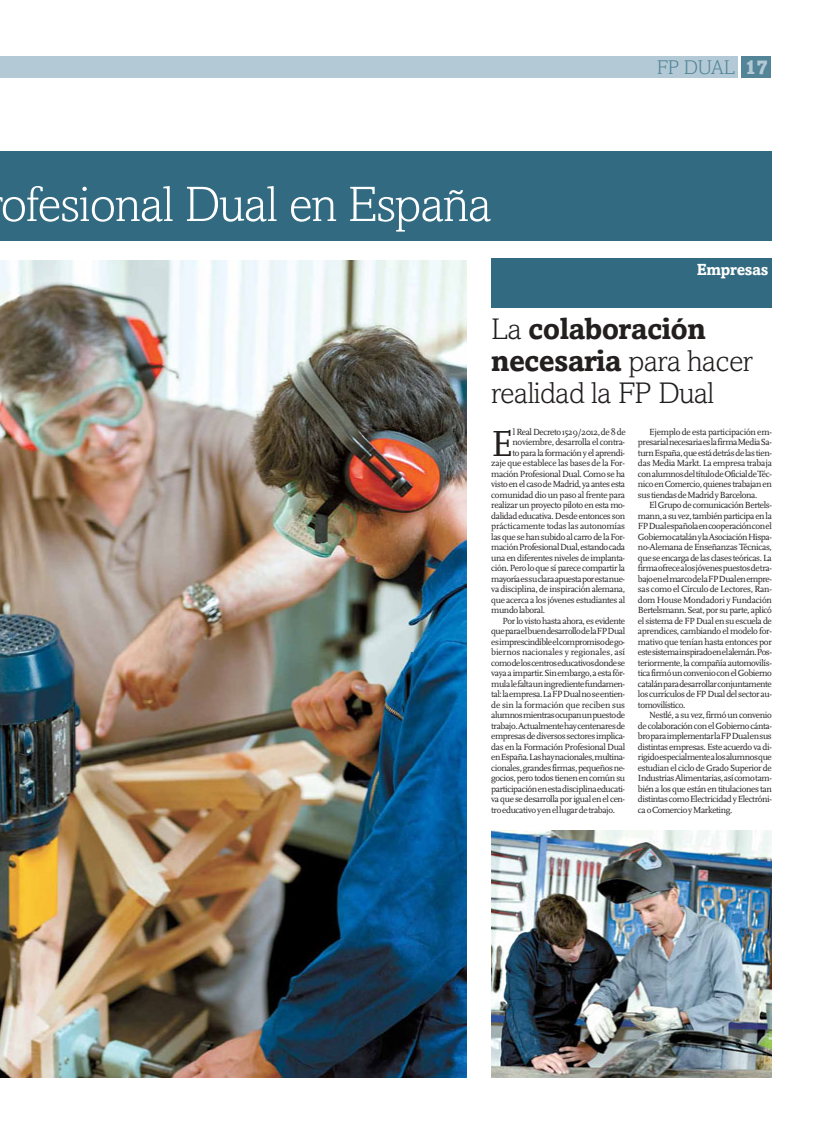
<style>
.page{position:relative;width:823px;height:1134px;background:#fff}
.page>*{position:absolute;margin:0;border:0;box-sizing:border-box;transform-origin:0 0}
.t1{font:300 50px "Amasis MT Std";letter-spacing:-.02em;color:#fff}
.t2{font:37.9px "Scala";color:#231f1f}
.t3{font:300 30px/31.8px "Amasis MT Std";letter-spacing:-.02em;color:#231f1f}
.t4{font:300 20px "Amasis MT Std";letter-spacing:-.02em;color:#548498}
.t5{font:700 16px "Amasis MT Std";letter-spacing:-.02em;color:#fff}
.t6{font:9.3px "Scala";letter-spacing:-.04em;color:#231f1f}
.t7{font:9.3px "Scala";letter-spacing:-.005em;color:#231f1f}
.t8{font:9.3px "Scala";letter-spacing:-.02em;color:#231f1f}
.t9{font:9.3px "Scala";letter-spacing:-.015em;color:#231f1f}
.s1{font-weight:900;color:#b3cad6}
.s2{font-weight:700}
</style>
<div class="page">
<div style="left:0;top:57px;width:737px;height:21px;background:#b3cad6"></div>
<div style="left:741px;top:57px;width:29px;height:21px;background:#548498"></div>
<div style="left:0;top:151px;width:771px;height:90px;background:#326b81"></div>
<div style="left:491px;top:258px;width:280px;height:49px;background:#326b81"></div>
<img style="left:491px;top:830px;width:280px;height:247px">
<img style="left:0;top:260px;width:466px;height:817px">
<p class="t1" style="left:1px;top:186px;width:492px">ofesional Dual en España</p>
<p class="t4" style="left:656px;top:60px;width:113px">FP DUAL <span class="s1">17</span></p>
<p class="t5" style="left:696px;top:260px;width:73px">Empresas</p>
<p class="t3" style="left:491px;top:316px;width:263px">La <span class="s2">colaboración necesaria</span> para hacer realidad la FP Dual</p>
<p class="t2" style="left:491px;top:428px;width:24px">E</p>
<p class="t6" style="left:512px;top:428px;width:114px">l Real Decreto 1529/2012, de 8 de</p>
<p class="t6" style="left:512px;top:438px;width:114px">noviembre, desarrolla el contra-</p>
<p class="t6" style="left:512px;top:449px;width:114px">to para la formación y el aprendi-</p>
<p class="t8" style="left:491px;top:459px;width:135px">zaje que establece las bases de la For-</p>
<p class="t6" style="left:491px;top:470px;width:135px">mación Profesional Dual. Como se ha</p>
<p class="t6" style="left:491px;top:480px;width:135px">visto en el caso de Madrid, ya antes esta</p>
<p class="t6" style="left:491px;top:491px;width:135px">comunidad dio un paso al frente para</p>
<p class="t6" style="left:491px;top:501px;width:135px">realizar un proyecto piloto en esta mo-</p>
<p class="t6" style="left:491px;top:512px;width:135px">dalidad educativa. Desde entonces son</p>
<p class="t9" style="left:491px;top:522px;width:135px">prácticamente todas las autonomías</p>
<p class="t6" style="left:491px;top:533px;width:135px">las que se han subido al carro de la For-</p>
<p class="t6" style="left:491px;top:543px;width:135px">mación Profesional Dual, estando cada</p>
<p class="t6" style="left:491px;top:554px;width:135px">una en diferentes niveles de implanta-</p>
<p class="t6" style="left:491px;top:564px;width:135px">ción. Pero lo que sí parece compartir la</p>
<p class="t6" style="left:491px;top:575px;width:135px">mayoría es su clara apuesta por esta nue-</p>
<p class="t6" style="left:491px;top:585px;width:135px">va disciplina, de inspiración alemana,</p>
<p class="t6" style="left:491px;top:596px;width:135px">que acerca a los jóvenes estudiantes al</p>
<p class="t6" style="left:491px;top:606px;width:55px">mundo laboral.</p>
<p class="t6" style="left:502px;top:617px;width:124px">Por lo visto hasta ahora, es evidente</p>
<p class="t6" style="left:491px;top:627px;width:135px">que para el buen desarrollo de la FP Dual</p>
<p class="t6" style="left:491px;top:638px;width:135px">es imprescindible el compromiso de go-</p>
<p class="t7" style="left:491px;top:648px;width:135px">biernos nacionales y regionales, así</p>
<p class="t6" style="left:491px;top:659px;width:135px">como de los centros educativos donde se</p>
<p class="t6" style="left:491px;top:669px;width:135px">vaya a impartir. Sin embargo, a esta fór-</p>
<p class="t6" style="left:491px;top:680px;width:135px">mula le falta un ingrediente fundamen-</p>
<p class="t6" style="left:491px;top:690px;width:135px">tal: la empresa. La FP Dual no se entien-</p>
<p class="t7" style="left:491px;top:701px;width:135px">de sin la formación que reciben sus</p>
<p class="t6" style="left:491px;top:711px;width:135px">alumnos mientras ocupan un puesto de</p>
<p class="t6" style="left:491px;top:722px;width:135px">trabajo. Actualmente hay centenares de</p>
<p class="t6" style="left:491px;top:732px;width:135px">empresas de diversos sectores implica-</p>
<p class="t6" style="left:491px;top:743px;width:135px">das en la Formación Profesional Dual</p>
<p class="t6" style="left:491px;top:753px;width:135px">en España. Las hay nacionales, multina-</p>
<p class="t6" style="left:491px;top:764px;width:135px">cionales, grandes firmas, pequeños ne-</p>
<p class="t6" style="left:491px;top:774px;width:135px">gocios, pero todos tienen en común su</p>
<p class="t6" style="left:491px;top:785px;width:135px">participación en esta disciplina educati-</p>
<p class="t6" style="left:491px;top:795px;width:135px">va que se desarrolla por igual en el cen-</p>
<p class="t6" style="left:491px;top:806px;width:125px">tro educativo y en el lugar de trabajo.</p>
<p class="t6" style="left:649px;top:428px;width:124px">Ejemplo de esta participación em-</p>
<p class="t6" style="left:637px;top:438px;width:135px">presarial necesaria es la firma Media Sa-</p>
<p class="t6" style="left:637px;top:449px;width:135px">turn España, que está detrás de las tien-</p>
<p class="t6" style="left:637px;top:459px;width:135px">das Media Markt. La empresa trabaja</p>
<p class="t6" style="left:637px;top:470px;width:135px">con alumnos del título de Oficial de Téc-</p>
<p class="t6" style="left:637px;top:480px;width:135px">nico en Comercio, quienes trabajan en</p>
<p class="t6" style="left:637px;top:491px;width:121px">sus tiendas de Madrid y Barcelona.</p>
<p class="t6" style="left:649px;top:501px;width:124px">El Grupo de comunicación Bertels-</p>
<p class="t6" style="left:637px;top:512px;width:135px">mann, a su vez, también participa en la</p>
<p class="t6" style="left:637px;top:522px;width:135px">FP Dual española en cooperación con el</p>
<p class="t6" style="left:637px;top:533px;width:135px">Gobierno catalán y la Asociación Hispa-</p>
<p class="t6" style="left:637px;top:543px;width:135px">no-Alemana de Enseñanzas Técnicas,</p>
<p class="t6" style="left:637px;top:554px;width:135px">que se encarga de las clases teóricas. La</p>
<p class="t6" style="left:637px;top:564px;width:135px">firma ofrece a los jóvenes puestos de tra-</p>
<p class="t6" style="left:637px;top:575px;width:135px">bajo en el marco de la FP Dual en empre-</p>
<p class="t6" style="left:637px;top:585px;width:135px">sas como el Círculo de Lectores, Ran-</p>
<p class="t8" style="left:637px;top:596px;width:135px">dom House Mondadori y Fundación</p>
<p class="t6" style="left:637px;top:606px;width:135px">Bertelsmann. Seat, por su parte, aplicó</p>
<p class="t6" style="left:637px;top:617px;width:135px">el sistema de FP Dual en su escuela de</p>
<p class="t6" style="left:637px;top:627px;width:135px">aprendices, cambiando el modelo for-</p>
<p class="t6" style="left:637px;top:638px;width:135px">mativo que tenían hasta entonces por</p>
<p class="t6" style="left:637px;top:648px;width:135px">este sistema inspirado en el alemán. Pos-</p>
<p class="t6" style="left:637px;top:659px;width:135px">teriormente, la compañía automovilís-</p>
<p class="t6" style="left:637px;top:669px;width:135px">tica firmó un convenio con el Gobierno</p>
<p class="t6" style="left:637px;top:680px;width:135px">catalán para desarrollar conjuntamente</p>
<p class="t6" style="left:637px;top:690px;width:135px">los currículos de FP Dual del sector au-</p>
<p class="t6" style="left:637px;top:701px;width:49px">tomovilístico.</p>
<p class="t6" style="left:649px;top:711px;width:124px">Nestlé, a su vez, firmó un convenio</p>
<p class="t6" style="left:637px;top:722px;width:135px">de colaboración con el Gobierno cánta-</p>
<p class="t6" style="left:637px;top:732px;width:135px">bro para implementar la FP Dual en sus</p>
<p class="t6" style="left:637px;top:743px;width:135px">distintas empresas. Este acuerdo va di-</p>
<p class="t6" style="left:637px;top:753px;width:135px">rigido especialmente a los alumnos que</p>
<p class="t6" style="left:637px;top:764px;width:135px">estudian el ciclo de Grado Superior de</p>
<p class="t6" style="left:637px;top:774px;width:135px">Industrias Alimentarias, así como tam-</p>
<p class="t6" style="left:637px;top:785px;width:135px">bién a los que están en titulaciones tan</p>
<p class="t6" style="left:637px;top:795px;width:135px">distintas como Electricidad y Electróni-</p>
<p class="t6" style="left:637px;top:806px;width:96px">ca o Comercio y Marketing.</p>
</div>
